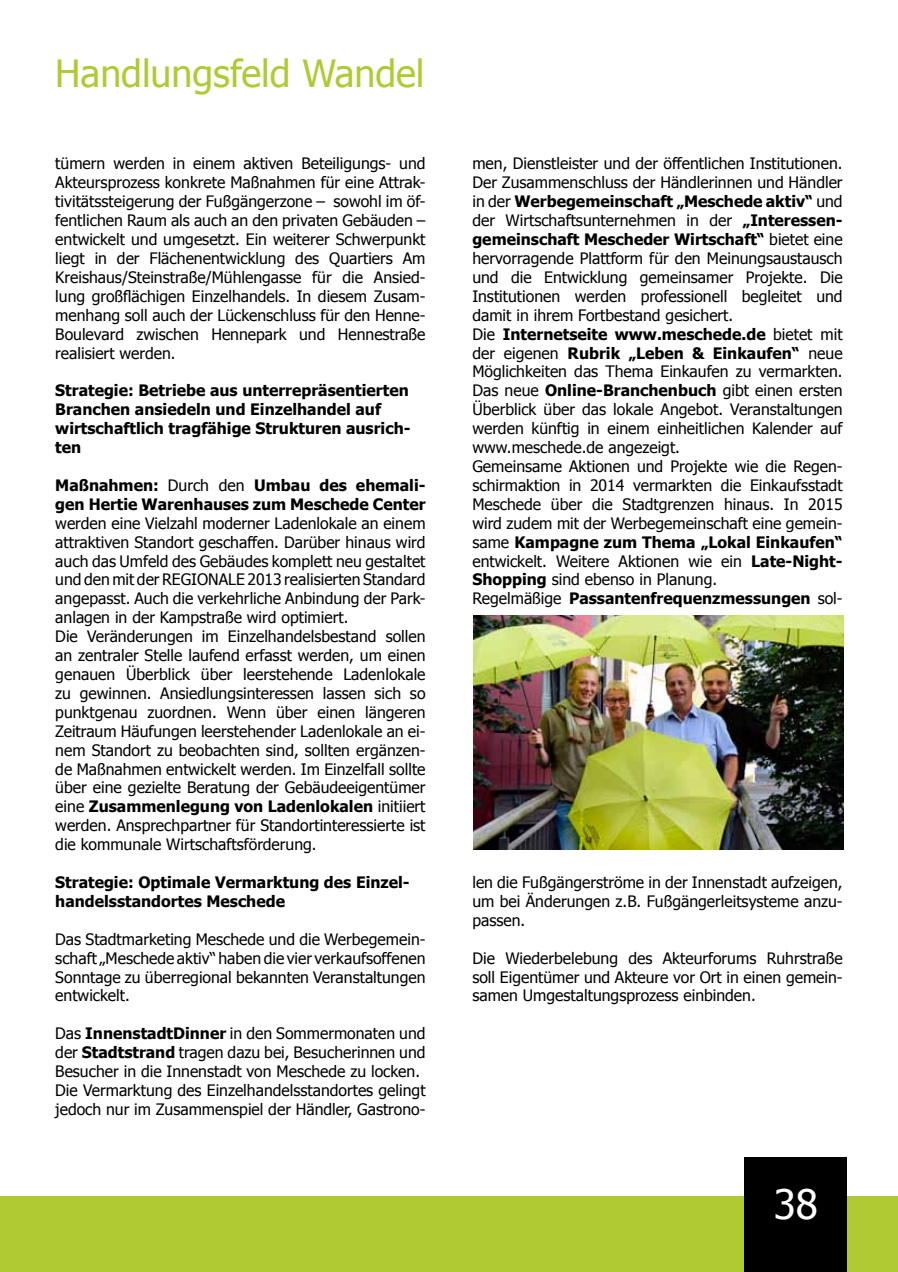
<style>
.page{position:relative;width:898px;height:1272px;background:#fff}
.page>*{position:absolute;margin:0;border:0;box-sizing:border-box;transform-origin:0 0}
.t1{font:40.5px "Tahoma";color:#fff}
.t2{font:37.5px "Tahoma";color:#b0ca33}
.t3{font:15.75px/18.9px "Tahoma";color:#000;text-align:justify}
.t4{font:700 15.75px/18.9px "Tahoma";color:#000}
.s1{font-weight:400}
.s2{font-weight:700}
</style>
<div class="page">
<div style="left:0;top:1196px;width:896px;height:75px;background:#b0ca33"></div>
<div style="left:744px;top:1157px;width:102px;height:114px;background:#000"></div>
<img style="left:473px;top:615px;width:370px;height:234px">
<h2 class="t2" style="left:55px;top:48px;width:370px">Handlungsfeld Wandel</h2>
<p class="t3" style="left:55px;top:153px;width:371px">tümern werden in einem aktiven Beteiligungs- und Akteursprozess konkrete Maßnahmen für eine Attrak&shy;tivitätssteigerung der Fußgängerzone – sowohl im öf&shy;fentlichen Raum als auch an den privaten Gebäuden – entwickelt und umgesetzt. Ein weiterer Schwerpunkt liegt in der Flächenentwicklung des Quartiers Am Kreishaus/Steinstraße/Mühlengasse für die Ansied&shy;lung großflächigen Einzelhandels. In diesem Zusam&shy;menhang soll auch der Lückenschluss für den Henne-Boulevard zwischen Hennepark und Hennestraße realisiert werden.</p>
<p class="t4" style="left:55px;top:380px;width:356px">Strategie: Betriebe aus unterrepräsentierten Branchen ansiedeln und Einzelhandel auf wirtschaftlich tragfähige Strukturen ausrich&shy;ten</p>
<p class="t4" style="left:55px;top:475px;width:371px">Maßnahmen: <span class="s1">Durch den</span> Umbau des ehemali&shy;gen Hertie Warenhauses zum Meschede Center</p>
<p class="t3" style="left:55px;top:513px;width:371px;text-align:left">werden eine Vielzahl moderner Ladenlokale an einem attraktiven Standort geschaffen. Darüber hinaus wird auch das Umfeld des Gebäudes komplett neu gestaltet und den mit der REGIONALE 2013 realisierten Standard angepasst. Auch die verkehrliche Anbindung der Park&shy;anlagen in der Kampstraße wird optimiert.<br>Die Veränderungen im Einzelhandelsbestand sollen an zentraler Stelle laufend erfasst werden, um einen genauen Überblick über leerstehende Ladenlokale zu gewinnen. Ansiedlungsinteressen lassen sich so punktgenau zuordnen. Wenn über einen längeren Zeitraum Häufungen leerstehender Ladenlokale an ei&shy;nem Standort zu beobachten sind, sollten ergänzen&shy;de Maßnahmen entwickelt werden. Im Einzelfall sollte über eine gezielte Beratung der Gebäudeeigentümer eine <span class="s2">Zusammenlegung von Ladenlokalen</span> initiiert werden. Ansprechpartner für Standortinteressierte ist die kommunale Wirtschaftsförderung.</p>
<p class="t4" style="left:55px;top:871px;width:356px">Strategie: Optimale Vermarktung des Einzel&shy;handelsstandortes Meschede</p>
<p class="t3" style="left:55px;top:928px;width:371px">Das Stadtmarketing Meschede und die Werbegemein&shy;schaft „Meschede aktiv“ haben die vier verkaufsoffenen Sonntage zu überregional bekannten Veranstaltungen entwickelt.</p>
<p class="t3" style="left:55px;top:1023px;width:371px;text-align:left">Das <span class="s2">InnenstadtDinner</span> in den Sommermonaten und der <span class="s2">Stadtstrand</span> tragen dazu bei, Besucherinnen und Besucher in die Innenstadt von Meschede zu locken.<br>Die Vermarktung des Einzelhandelsstandortes gelingt jedoch nur im Zusammenspiel der Händler, Gastrono-</p>
<p class="t3" style="left:472px;top:153px;width:371px;text-align:left">men, Dienstleister und der öffentlichen Institutionen.<br>Der Zusammenschluss der Händlerinnen und Händler in der <span class="s2">Werbegemeinschaft „Meschede aktiv“</span> und der Wirtschaftsunternehmen in der <span class="s2">„Interessen&shy;gemeinschaft Mescheder Wirtschaft“</span> bietet eine hervorragende Plattform für den Meinungsaustausch und die Entwicklung gemeinsamer Projekte. Die Institutionen werden professionell begleitet und damit in ihrem Fortbestand gesichert.<br>Die <span class="s2">Internetseite www.meschede.de</span> bietet mit der eigenen <span class="s2">Rubrik „Leben &amp; Einkaufen“</span> neue Möglichkeiten das Thema Einkaufen zu vermarkten.<br>Das neue <span class="s2">Online-Branchenbuch</span> gibt einen ersten Überblick über das lokale Angebot. Veranstaltungen werden künftig in einem einheitlichen Kalender auf www.meschede.de angezeigt.<br>Gemeinsame Aktionen und Projekte wie die Regen&shy;schirmaktion in 2014 vermarkten die Einkaufsstadt Meschede über die Stadtgrenzen hinaus. In 2015 wird zudem mit der Werbegemeinschaft eine gemein&shy;same <span class="s2">Kampagne zum Thema „Lokal Einkaufen“ </span>entwickelt. Weitere Aktionen wie ein <span class="s2">Late-Night-Shopping</span> sind ebenso in Planung.<br>Regelmäßige <span class="s2">Passantenfrequenzmessungen</span> sol-</p>
<p class="t3" style="left:472px;top:872px;width:371px">len die Fußgängerströme in der Innenstadt aufzeigen, um bei Änderungen z.B. Fußgängerleitsysteme anzu&shy;passen.</p>
<p class="t3" style="left:472px;top:947px;width:371px">Die Wiederbelebung des Akteurforums Ruhrstraße soll Eigentümer und Akteure vor Ort in einen gemein&shy;samen Umgestaltungsprozess einbinden.</p>
<h1 class="t1" style="left:773px;top:1176px;width:46px">38</h1>
</div>
